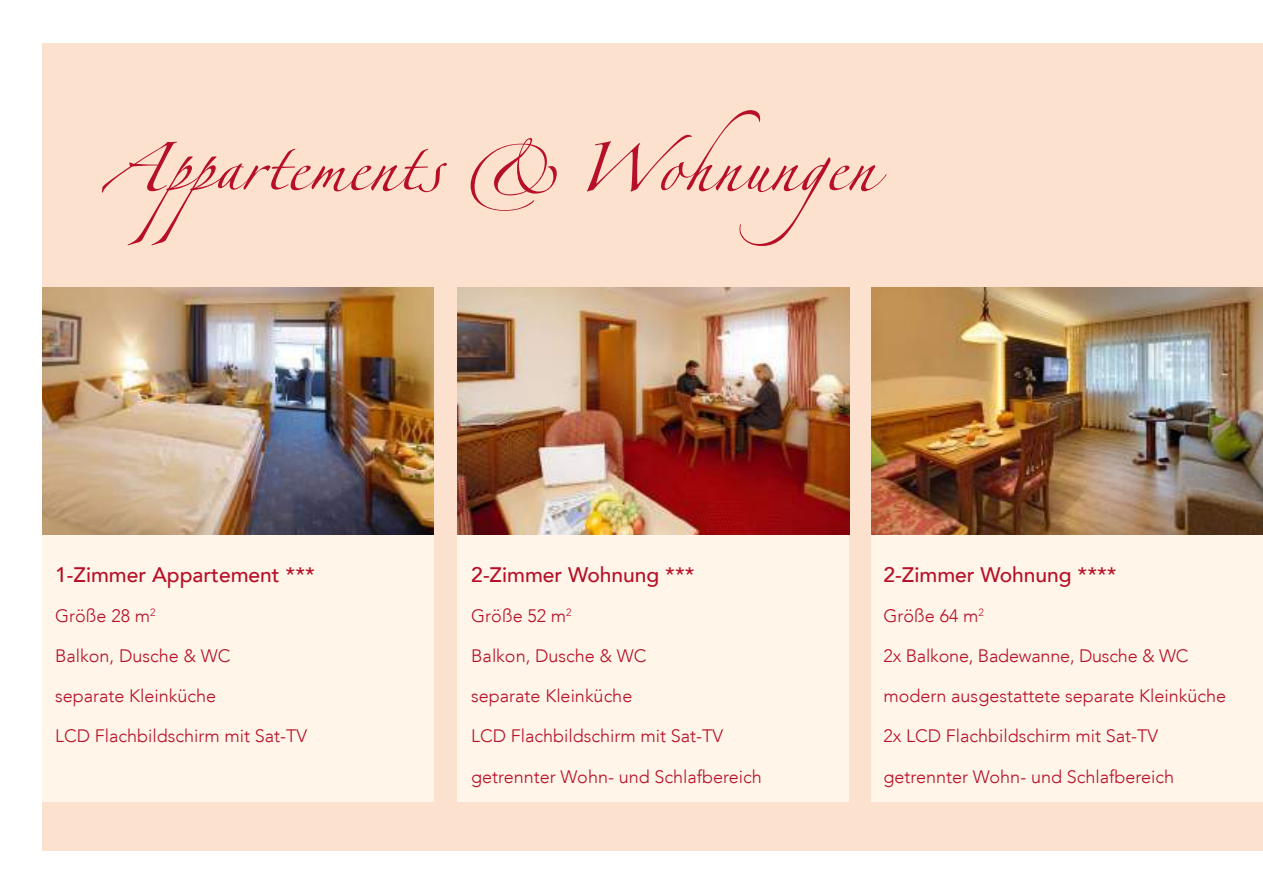
<style>
.page{position:relative;width:1263px;height:893px;background:#fff}
.page>*{position:absolute;margin:0;border:0;box-sizing:border-box;transform-origin:0 0}
.t1{font:108px "Linotype Zapfino One";color:#b60f27}
.t2{font:500 21px "Avenir LT";color:#b60f27}
.t3{font:300 18px "Avenir LT";color:#b60f27}
</style>
<div class="page">
<div style="left:43px;top:43px;width:1220px;height:807px;background:#fce1ce"></div>
<div style="left:43px;top:527px;width:391px;height:275px;background:#fff5e8"></div>
<div style="left:872px;top:527px;width:391px;height:275px;background:#fff5e8"></div>
<div style="left:458px;top:527px;width:391px;height:275px;background:#fff5e8"></div>
<img style="left:43px;top:287px;width:391px;height:247px">
<img style="left:872px;top:287px;width:391px;height:247px">
<img style="left:458px;top:287px;width:391px;height:247px">
<h1 class="t1" style="left:100px;top:89px;width:791px">Appartements &amp; Wohnungen</h1>
<p class="t2" style="left:55px;top:563px;width:261px">1-Zimmer Appartement ***</p>
<p class="t2" style="left:471px;top:563px;width:225px">2-Zimmer Wohnung ***</p>
<p class="t2" style="left:884px;top:563px;width:234px">2-Zimmer Wohnung ****</p>
<p class="t3" style="left:55px;top:605px;width:102px">Größe 28 m<sup>2</sup></p>
<p class="t3" style="left:471px;top:605px;width:102px">Größe 52 m<sup>2</sup></p>
<p class="t3" style="left:884px;top:605px;width:102px">Größe 64 m<sup>2</sup></p>
<p class="t3" style="left:55px;top:645px;width:177px">Balkon, Dusche &amp; WC</p>
<p class="t3" style="left:471px;top:645px;width:177px">Balkon, Dusche &amp; WC</p>
<p class="t3" style="left:883px;top:645px;width:306px">2x Balkone, Badewanne, Dusche &amp; WC</p>
<p class="t3" style="left:55px;top:685px;width:163px">separate Kleinküche</p>
<p class="t3" style="left:471px;top:685px;width:163px">separate Kleinküche</p>
<p class="t3" style="left:883px;top:685px;width:344px">modern ausgestattete separate Kleinküche</p>
<p class="t3" style="left:55px;top:726px;width:254px">LCD Flachbildschirm mit Sat-TV</p>
<p class="t3" style="left:471px;top:726px;width:254px">LCD Flachbildschirm mit Sat-TV</p>
<p class="t3" style="left:883px;top:726px;width:276px">2x LCD Flachbildschirm mit Sat-TV</p>
<p class="t3" style="left:471px;top:766px;width:292px">getrennter Wohn- und Schlafbereich</p>
<p class="t3" style="left:883px;top:766px;width:292px">getrennter Wohn- und Schlafbereich</p>
</div>
